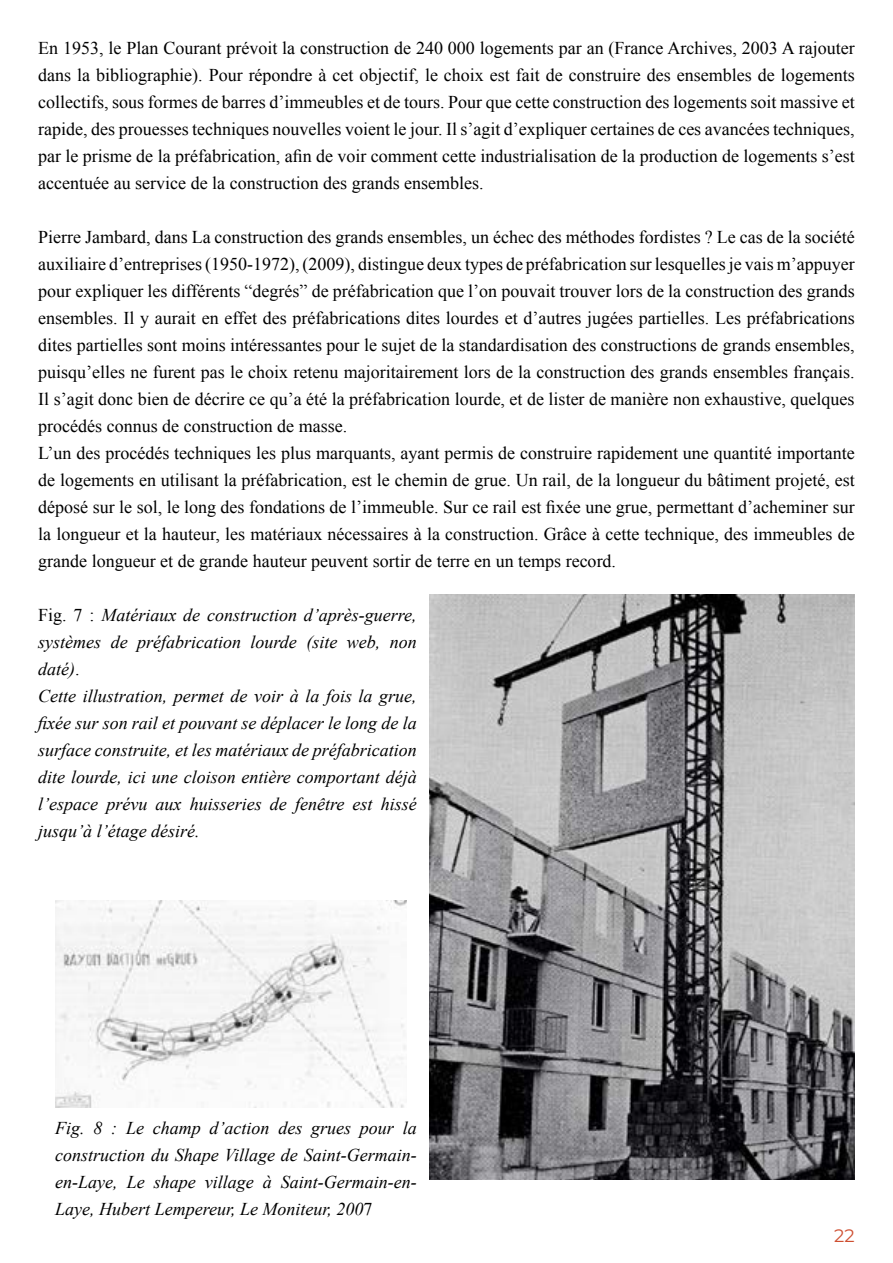
<style>
.page{position:relative;width:893px;height:1263px;background:#fff}
.page>*{position:absolute;margin:0;border:0;box-sizing:border-box;transform-origin:0 0}
.t1{font:18px/27px "Times New Roman";color:#000;text-align:justify}
.t2{font:italic 18px/27px "Times New Roman";color:#000}
.t3{font:18px "Montserrat";color:#ce4f31}
.s1{font-style:normal}
</style>
<div class="page">
<img style="left:429px;top:594px;width:426px;height:585px">
<img style="left:55px;top:900px;width:352px;height:207px">
<p class="t1" style="left:38px;top:34px;width:818px">En 1953, le Plan Courant prévoit la construction de 240 000 logements par an (France Archives, 2003 A rajouter dans la bibliographie). Pour répondre à cet objectif, le choix est fait de construire des ensembles de logements collectifs, sous formes de barres d’immeubles et de tours. Pour que cette construction des logements soit massive et rapide, des prouesses techniques nouvelles voient le jour. Il s’agit d’expliquer certaines de ces avancées techniques, par le prisme de la préfabrication, afin de voir comment cette industrialisation de la production de logements s’est accentuée au service de la construction des grands ensembles.</p>
<p class="t1" style="left:38px;top:223px;width:818px;text-align:left">Pierre Jambard, dans La construction des grands ensembles, un échec des méthodes fordistes ? Le cas de la société auxiliaire d’entreprises (1950-1972), (2009), distingue deux types de préfabrication sur lesquelles je vais m’appuyer pour expliquer les différents “degrés” de préfabrication que l’on pouvait trouver lors de la construction des grands ensembles. Il y aurait en effet des préfabrications dites lourdes et d’autres jugées partielles. Les préfabrications dites partielles sont moins intéressantes pour le sujet de la standardisation des constructions de grands ensembles, puisqu’elles ne furent pas le choix retenu majoritairement lors de la construction des grands ensembles français.<br>Il s’agit donc bien de décrire ce qu’a été la préfabrication lourde, et de lister de manière non exhaustive, quelques procédés connus de construction de masse.<br>L’un des procédés techniques les plus marquants, ayant permis de construire rapidement une quantité importante de logements en utilisant la préfabrication, est le chemin de grue. Un rail, de la longueur du bâtiment projeté, est déposé sur le sol, le long des fondations de l’immeuble. Sur ce rail est fixée une grue, permettant d’acheminer sur la longueur et la hauteur, les matériaux nécessaires à la construction. Grâce à cette technique, des immeubles de grande longueur et de grande hauteur peuvent sortir de terre en un temps record.</p>
<p class="t2" style="left:38px;top:601px;width:380px"><span class="s1">Fig. 7 :</span> Matériaux de construction d’après-guerre, systèmes de préfabrication lourde (site web, non daté)<span class="s1">.<br></span>Cette illustration, permet de voir à la fois la grue, fixée sur son rail et pouvant se déplacer le long de la surface construite, et les matériaux de préfabrication dite lourde, ici une cloison entière comportant déjà l’espace prévu aux huisseries de fenêtre est hissé jusqu’à l’étage désiré.</p>
<p class="t2" style="left:55px;top:1114px;width:363px;text-align:justify">Fig. 8 : Le champ d’action des grues pour la construction du Shape Village de Saint-Germain&shy;en-Laye, Le shape village à Saint-Germain-en-Laye, Hubert Lempereur, Le Moniteur, 200<span class="s1">7</span></p>
<p class="t3" style="left:834px;top:1223px;width:22px">22</p>
</div>
